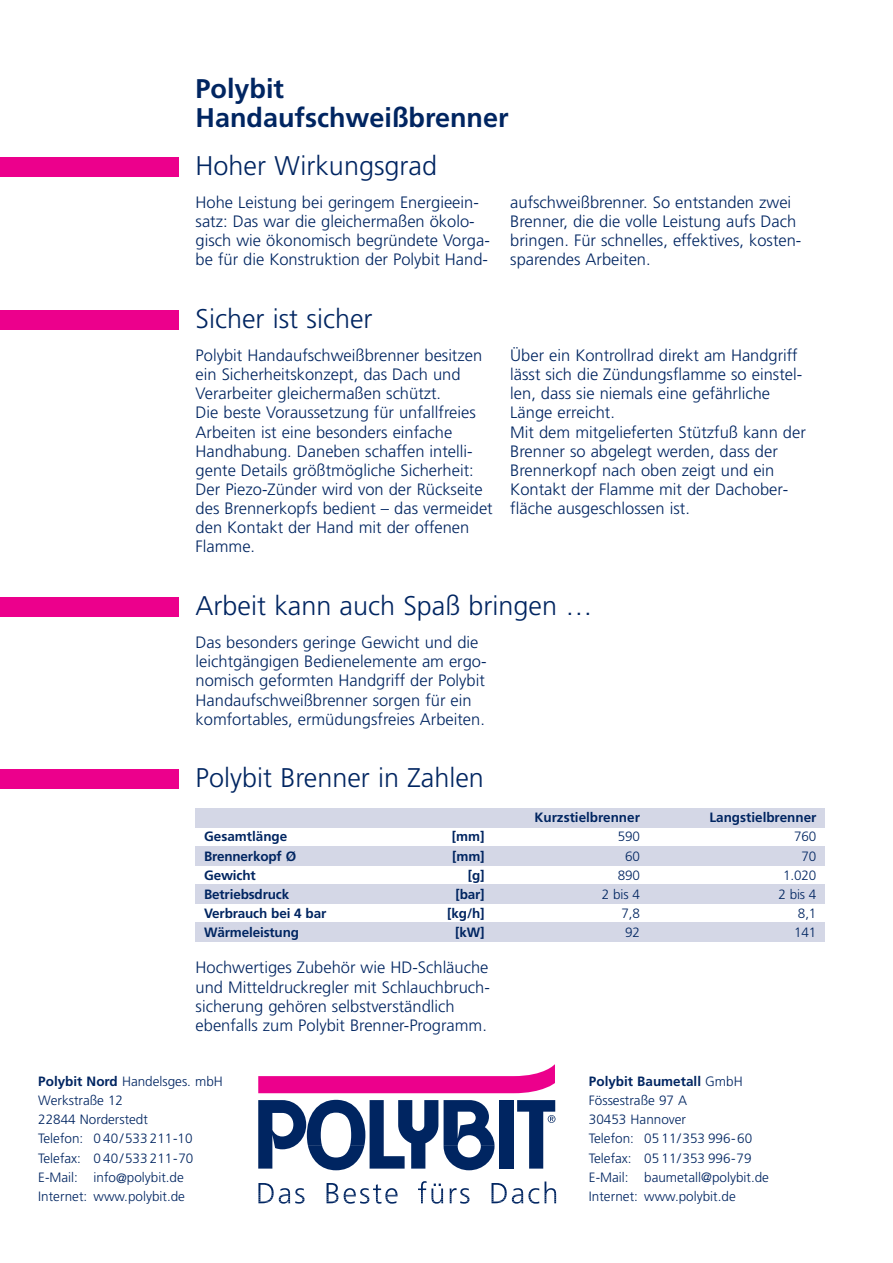
<style>
.page{position:relative;width:893px;height:1263px;background:#fff}
.page>*{position:absolute;margin:0;border:0;box-sizing:border-box;transform-origin:0 0}
.t1{font:300 27px "Frutiger";color:#002561}
.t2{font:700 27px/28.7px "Frutiger";color:#002561}
.t3{font:300 16.5px/19.2px "Frutiger";color:#002561}
.t4{font:300 13.5px/19.2px "Frutiger";color:#002561}
.t5{font:700 13.5px "Frutiger";letter-spacing:-.01em;color:#002561}
.s1{font-weight:700}
</style>
<div class="page">
<div style="left:0;top:157px;width:179px;height:19px;background:#ec008c"></div>
<div style="left:0;top:310px;width:179px;height:20px;background:#ec008c"></div>
<div style="left:0;top:597px;width:179px;height:20px;background:#ec008c"></div>
<div style="left:0;top:770px;width:179px;height:19px;background:#ec008c"></div>
<div style="left:196px;top:808px;width:629px;height:19px;background:#d4d7e6"></div>
<div style="left:196px;top:884px;width:629px;height:20px;background:#d4d7e6"></div>
<div style="left:196px;top:923px;width:629px;height:19px;background:#d4d7e6"></div>
<div style="left:196px;top:846px;width:629px;height:19px;background:#d4d7e6"></div>
<div style="left:499px;top:1100px;width:14px;height:68px;background:#002561"></div>
<svg style="left:258px;top:1100px;width:180px;height:70px"></svg>
<svg style="left:444px;top:1100px;width:50px;height:70px"></svg>
<svg style="left:258px;top:1064px;width:297px;height:29px"></svg>
<svg style="left:517px;top:1100px;width:38px;height:68px"></svg>
<svg style="left:258px;top:1181px;width:298px;height:23px"></svg>
<h1 class="t2" style="left:196px;top:76px;width:314px">Polybit<br>Handaufschweißbrenner</h1>
<h1 class="t1" style="left:196px;top:154px;width:243px">Hoher Wirkungsgrad</h1>
<p class="t3" style="left:196px;top:194px;width:296px">Hohe Leistung bei geringem Energieein&shy;satz: Das war die gleichermaßen ökolo&shy;gisch wie ökonomisch begründete Vorga&shy;be für die Konstruktion der Polybit Hand -</p>
<p class="t3" style="left:510px;top:194px;width:293px">aufschweißbrenner. So entstanden zwei Brenner, die die volle Leistung aufs Dach bringen. Für schnelles, effektives, kosten&shy;sparendes Arbeiten.</p>
<h1 class="t1" style="left:196px;top:307px;width:178px">Sicher ist sicher</h1>
<p class="t3" style="left:196px;top:347px;width:299px">Polybit Hand aufschweißbrenner besitzen ein Sicherheitskonzept, das Dach und Verarbeiter gleichermaßen schützt.<br>Die beste Voraussetzung für unfallfreies Arbeiten ist eine besonders einfache Handhabung. Daneben schaffen intelli&shy;gente Details größtmögliche Sicherheit:<br>Der Piezo-Zünder wird von der Rückseite des Brennerkopfs bedient – das vermeidet den Kontakt der Hand mit der offenen Flamme.</p>
<p class="t3" style="left:510px;top:347px;width:297px">Über ein Kontrollrad direkt am Handgriff lässt sich die Zündungsflamme so einstel&shy;len, dass sie niemals eine gefährliche Länge erreicht.<br>Mit dem mitgelieferten Stützfuß kann der Brenner so abgelegt werden, dass der Brennerkopf nach oben zeigt und ein Kontakt der Flamme mit der Dachober&shy;fläche ausgeschlossen ist.</p>
<h1 class="t1" style="left:196px;top:594px;width:398px">Arbeit kann auch Spaß bringen …</h1>
<p class="t3" style="left:196px;top:634px;width:293px">Das besonders geringe Gewicht und die leichtgängigen Bedienelemente am ergo&shy;nomisch geformten Handgriff der Polybit Handaufschweiß brenner sorgen für ein komfortables, ermüdungsfreies Arbeiten.</p>
<h1 class="t1" style="left:196px;top:767px;width:290px">Polybit Brenner in Zahlen</h1>
<p class="t5" style="left:534px;top:812px;width:107px">Kurzstielbrenner</p>
<p class="t5" style="left:709px;top:812px;width:108px">Langstielbrenner</p>
<p class="t5" style="left:204px;top:831px;width:85px">Gesamtlänge</p>
<p class="t5" style="left:452px;top:831px;width:34px">[mm]</p>
<p class="t4" style="left:618px;top:828px;width:24px">590</p>
<p class="t4" style="left:794px;top:828px;width:24px">760</p>
<p class="t5" style="left:204px;top:850px;width:94px">Brennerkopf Ø</p>
<p class="t5" style="left:452px;top:850px;width:34px">[mm]</p>
<p class="t4" style="left:625px;top:847px;width:16px">60</p>
<p class="t4" style="left:802px;top:847px;width:16px">70</p>
<p class="t5" style="left:204px;top:870px;width:53px">Gewicht</p>
<p class="t5" style="left:468px;top:870px;width:18px">[g]</p>
<p class="t4" style="left:618px;top:866px;width:24px">890</p>
<p class="t4" style="left:783px;top:866px;width:35px">1.020</p>
<p class="t5" style="left:204px;top:889px;width:87px">Betriebsdruck</p>
<p class="t5" style="left:455px;top:889px;width:31px">[bar]</p>
<p class="t4" style="left:602px;top:886px;width:40px">2 bis 4</p>
<p class="t4" style="left:778px;top:886px;width:40px">2 bis 4</p>
<p class="t5" style="left:204px;top:908px;width:124px">Verbrauch bei 4 bar</p>
<p class="t5" style="left:447px;top:908px;width:39px">[kg/h]</p>
<p class="t4" style="left:621px;top:905px;width:20px">7,8</p>
<p class="t4" style="left:798px;top:905px;width:20px">8,1</p>
<p class="t5" style="left:204px;top:927px;width:96px">Wärmeleistung</p>
<p class="t5" style="left:455px;top:927px;width:31px">[kW]</p>
<p class="t4" style="left:625px;top:924px;width:16px">92</p>
<p class="t4" style="left:794px;top:924px;width:24px">141</p>
<p class="t3" style="left:196px;top:959px;width:296px">Hochwertiges Zubehör wie HD-Schläuche und Mitteldruckregler mit Schlauchbruch&shy;sicherung gehören selbstverständlich ebenfalls zum Polybit Brenner-Programm.</p>
<p class="t4" style="left:38px;top:1073px;width:186px"><span class="s1">Polybit Nord</span> Handelsges. mbH<br>Werkstraße 12<br>22844 Norderstedt<br>Telefon: 0 40/533 211-10<br>Telefax: 0 40/533 211-70<br>E-Mail: info@polybit.de<br>Internet: www.polybit.de</p>
<p class="t4" style="left:589px;top:1073px;width:182px"><span class="s1">Polybit Baumetall</span> GmbH<br>Fössestraße 97 A<br>30453 Hannover<br>Telefon: 05 11/353 996-60<br>Telefax: 05 11/353 996-79<br>E-Mail: baumetall@polybit.de<br>Internet: www.polybit.de</p>
</div>
